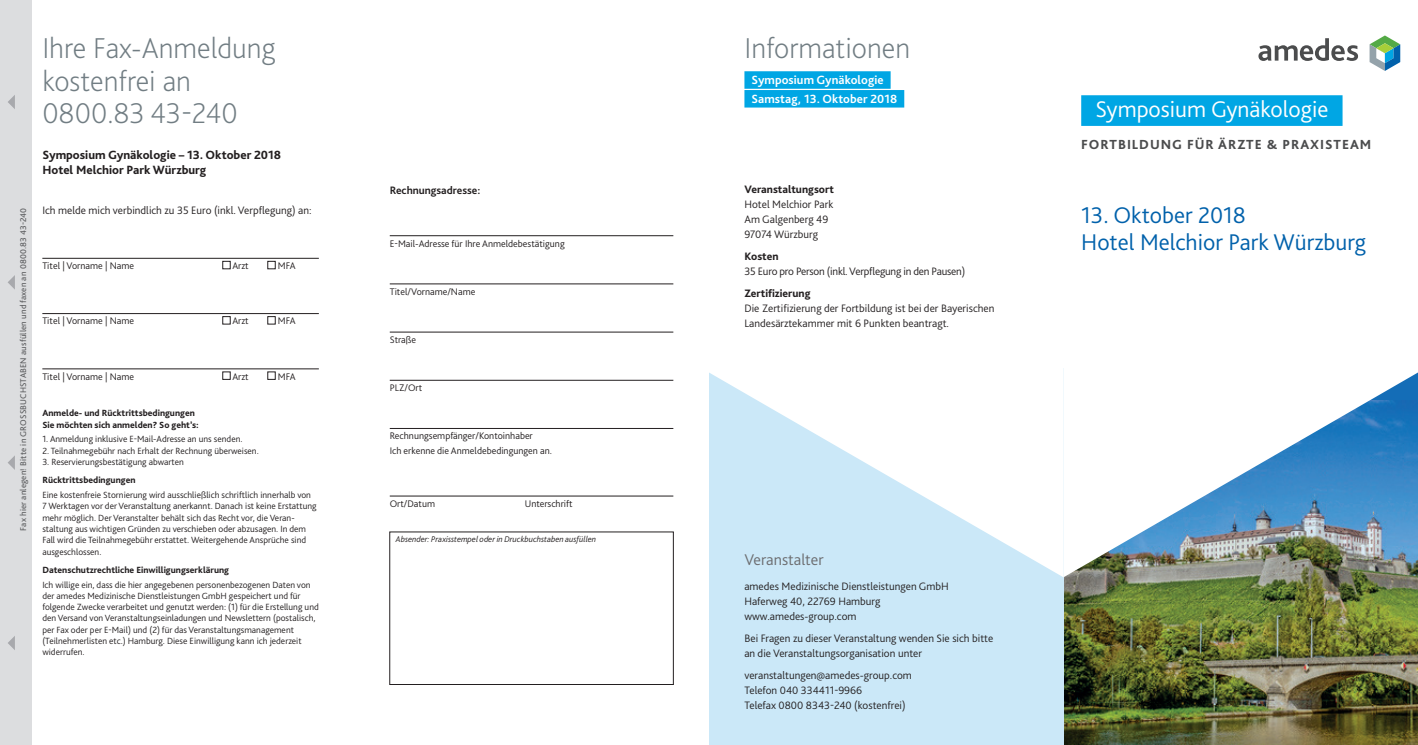
<style>
.page{position:relative;width:1418px;height:745px;background:#fff}
.page>*{position:absolute;margin:0;border:0;box-sizing:border-box;transform-origin:0 0}
.t1{font:200 30px/32.5px "Bliss Pro";color:#717d83}
.t2{font:300 23.75px/27.5px "Bliss Pro";color:#0161ab}
.t3{font:300 23.75px "Bliss Pro";color:#fff}
.t4{font:300 16.25px "Bliss Pro";color:#6c6d70}
.t5{font:800 13.75px "Bliss Pro";letter-spacing:.07em;color:#4b4c4d}
.t6{font:800 12.5px/15px "Bliss Pro";color:#231f20}
.t7{font:700 12.5px/18.8px "Bliss Pro";letter-spacing:.005em;color:#fff}
.t8{font:300 11.25px/15px "Bliss Pro";color:#231f20}
.t9{font:300 11.25px "Bliss Pro";letter-spacing:-.02em;color:#231f20}
.t10{font:800 11.25px "Bliss Pro";color:#231f20}
.t11{font:700 11.25px "Bliss Pro";color:#231f20}
.t12{font:300 10px/15px "Bliss Pro";color:#231f20}
.t13{font:300 9.38px/11.2px "Bliss Pro";color:#231f20}
.t14{font:800 9.38px/11.2px "Bliss Pro";color:#231f20}
.t15{font:8.75px "Bliss Pro";letter-spacing:.02em;color:#57585a}
.t16{font:italic 300 8.75px "Bliss Pro";color:#231f20}
</style>
<div class="page">
<img style="left:1063px;top:577px;width:354px;height:167px">
<div style="left:709px;top:369px;width:354px;height:375px;background:#cbe8f8"></div>
<svg style="left:1258px;top:38px;width:99px;height:23px"></svg>
<svg style="left:1369px;top:35px;width:31px;height:36px"></svg>
<svg style="left:709px;top:369px;width:354px;height:208px"></svg>
<svg style="left:1063px;top:368px;width:354px;height:209px"></svg>
<div style="left:744px;top:71px;width:146px;height:18px;background:#00a6e4"></div>
<div style="left:744px;top:90px;width:160px;height:17px;background:#00a6e4"></div>
<div style="left:1081px;top:95px;width:261px;height:31px;background:#00a6e4"></div>
<div style="left:0;top:0;width:32px;height:744px;background:#dcdddf"></div>
<svg style="left:8px;top:95px;width:7px;height:14px"></svg>
<svg style="left:8px;top:636px;width:7px;height:14px"></svg>
<svg style="left:8px;top:455px;width:7px;height:14px"></svg>
<svg style="left:8px;top:275px;width:7px;height:14px"></svg>
<hr style="left:42px;top:258px;width:277px;height:1px;background:#231f20">
<hr style="left:42px;top:313px;width:277px;height:1px;background:#231f20">
<hr style="left:42px;top:368px;width:277px;height:1px;background:#231f20">
<div style="left:222px;top:261px;width:8px;height:8px;border:1px solid #231f20"></div>
<div style="left:267px;top:261px;width:8px;height:8px;border:1px solid #231f20"></div>
<div style="left:222px;top:316px;width:8px;height:8px;border:1px solid #231f20"></div>
<div style="left:267px;top:316px;width:8px;height:8px;border:1px solid #231f20"></div>
<hr style="left:390px;top:235px;width:283px;height:1px;background:#231f20">
<hr style="left:390px;top:283px;width:283px;height:1px;background:#231f20">
<hr style="left:390px;top:331px;width:283px;height:1px;background:#231f20">
<hr style="left:390px;top:380px;width:283px;height:1px;background:#231f20">
<hr style="left:390px;top:428px;width:283px;height:1px;background:#231f20">
<hr style="left:390px;top:495px;width:283px;height:1px;background:#231f20">
<p class="t15" style="left:18px;top:530px;width:324px;rotate:-90deg">Fax hier anlegen! Bitte in GROSSBUCHSTABEN ausfüllen und faxen an 0800.83 43-240</p>
<h1 class="t1" style="left:42px;top:32px;width:235px">Ihre Fax-Anmeldung kostenfrei an<br>0800.83 43-240</h1>
<h3 class="t6" style="left:42px;top:147px;width:240px">Symposium Gynäkologie – 13. Oktober 2018<br>Hotel Melchior Park Würzburg</h3>
<p class="t8" style="left:42px;top:203px;width:271px">Ich melde mich verbindlich zu 35 Euro (inkl. Verpflegung) an:</p>
<p class="t12" style="left:42px;top:258px;width:93px">Titel | Vorname | Name</p>
<p class="t12" style="left:232px;top:258px;width:18px">Arzt</p>
<p class="t12" style="left:278px;top:258px;width:19px">MFA</p>
<p class="t12" style="left:42px;top:313px;width:93px">Titel | Vorname | Name</p>
<p class="t12" style="left:232px;top:313px;width:18px">Arzt</p>
<p class="t12" style="left:278px;top:313px;width:19px">MFA</p>
<p class="t12" style="left:42px;top:368px;width:93px">Titel | Vorname | Name</p>
<p class="t12" style="left:232px;top:368px;width:18px">Arzt</p>
<p class="t12" style="left:278px;top:368px;width:19px">MFA</p>
<p class="t14" style="left:42px;top:407px;width:158px">Anmelde- und Rücktrittsbedingungen<br>Sie möchten sich anmelden? So geht’s:</p>
<p class="t13" style="left:42px;top:433px;width:202px">1. Anmeldung inklusive E-Mail-Adresse an uns senden.</p>
<p class="t13" style="left:42px;top:444px;width:218px">2. Teilnahmegebühr nach Erhalt der Rechnung überweisen.</p>
<p class="t13" style="left:42px;top:456px;width:143px">3. Reservierungsbestätigung abwarten</p>
<p class="t14" style="left:42px;top:474px;width:95px">Rücktrittsbedingungen</p>
<p class="t13" style="left:42px;top:489px;width:276px">Eine kostenfreie Stornierung wird ausschließlich schriftlich innerhalb von 7 Werktagen vor der Veranstaltung anerkannt. Danach ist keine Erstattung mehr möglich. Der Veranstalter behält sich das Recht vor, die Veran&shy;staltung aus wichtigen Gründen zu verschieben oder abzusagen. In dem Fall wird die Teilnahmegebühr erstattet. Weitergehende Ansprüche sind ausgeschlossen.</p>
<p class="t14" style="left:42px;top:563px;width:188px">Datenschutzrechtliche Einwilligungserklärung</p>
<p class="t13" style="left:42px;top:578px;width:278px">Ich willige ein, dass die hier angegebenen personenbezogenen Daten von der amedes Medizinische Dienstleistungen GmbH gespeichert und für folgende Zwecke verarbeitet und genutzt werden: (1) für die Erstellung und den Versand von Veranstaltungseinladungen und Newslettern (postalisch, per Fax oder per E-Mail) und (2) für das Veranstaltungsmanagement (Teilnehmerlisten etc.) Hamburg. Diese Einwilligung kann ich jederzeit widerrufen.</p>
<p class="t11" style="left:390px;top:183px;width:92px">Rechnungsadresse:</p>
<p class="t12" style="left:390px;top:235px;width:176px">E-Mail-Adresse für Ihre Anmeldebestätigung</p>
<p class="t12" style="left:390px;top:284px;width:87px">Titel/Vorname/Name</p>
<p class="t12" style="left:390px;top:332px;width:28px">Straße</p>
<p class="t12" style="left:390px;top:380px;width:34px">PLZ/Ort</p>
<p class="t12" style="left:390px;top:428px;width:164px">Rechnungsempfänger/Kontoinhaber<br>Ich erkenne die Anmeldebedingungen an.</p>
<p class="t12" style="left:390px;top:495px;width:47px">Ort/Datum</p>
<p class="t12" style="left:525px;top:495px;width:49px">Unterschrift</p>
<p class="t16" style="left:396px;top:533px;width:202px">Absender: Praxisstempel oder in Druckbuchstaben ausfüllen</p>
<h1 class="t1" style="left:744px;top:32px;width:167px">Informationen</h1>
<h3 class="t7" style="left:751px;top:71px;width:147px">Symposium Gynäkologie<br>Samstag, 13. Oktober 2018</h3>
<p class="t10" style="left:744px;top:182px;width:91px">Veranstaltungsort</p>
<p class="t8" style="left:744px;top:197px;width:90px">Hotel Melchior Park<br>Am Galgenberg 49<br>97074 Würzburg</p>
<p class="t10" style="left:744px;top:249px;width:36px">Kosten</p>
<p class="t9" style="left:744px;top:264px;width:222px">35 Euro pro Person (inkl. Verpflegung in den Pausen)</p>
<p class="t10" style="left:744px;top:286px;width:68px">Zertifizierung</p>
<p class="t8" style="left:744px;top:301px;width:251px">Die Zertifizierung der Fortbildung ist bei der Bayerischen<br>Landesärztekammer mit 6 Punkten beantragt.</p>
<h2 class="t3" style="left:1095px;top:95px;width:234px">Symposium Gynäkologie</h2>
<h3 class="t5" style="left:1081px;top:136px;width:292px">FORTBILDUNG FÜR ÄRZTE &amp; PRAXISTEAM</h3>
<h2 class="t2" style="left:1081px;top:201px;width:286px">13. Oktober 2018<br>Hotel Melchior Park Würzburg</h2>
<h3 class="t4" style="left:744px;top:548px;width:81px">Veranstalter</h3>
<p class="t8" style="left:744px;top:578px;width:206px">amedes Medizinische Dienstleistungen GmbH<br>Haferweg 40, 22769 Hamburg www.amedes-group.com</p>
<p class="t8" style="left:744px;top:630px;width:250px">Bei Fragen zu dieser Veranstaltung wenden Sie sich bitte an die Veranstaltungsorganisation unter</p>
<p class="t8" style="left:744px;top:667px;width:169px">veranstaltungen@amedes-group.com<br>Telefon 040 334411-9966<br>Telefax 0800 8343-240 (kostenfrei)</p>
</div>
